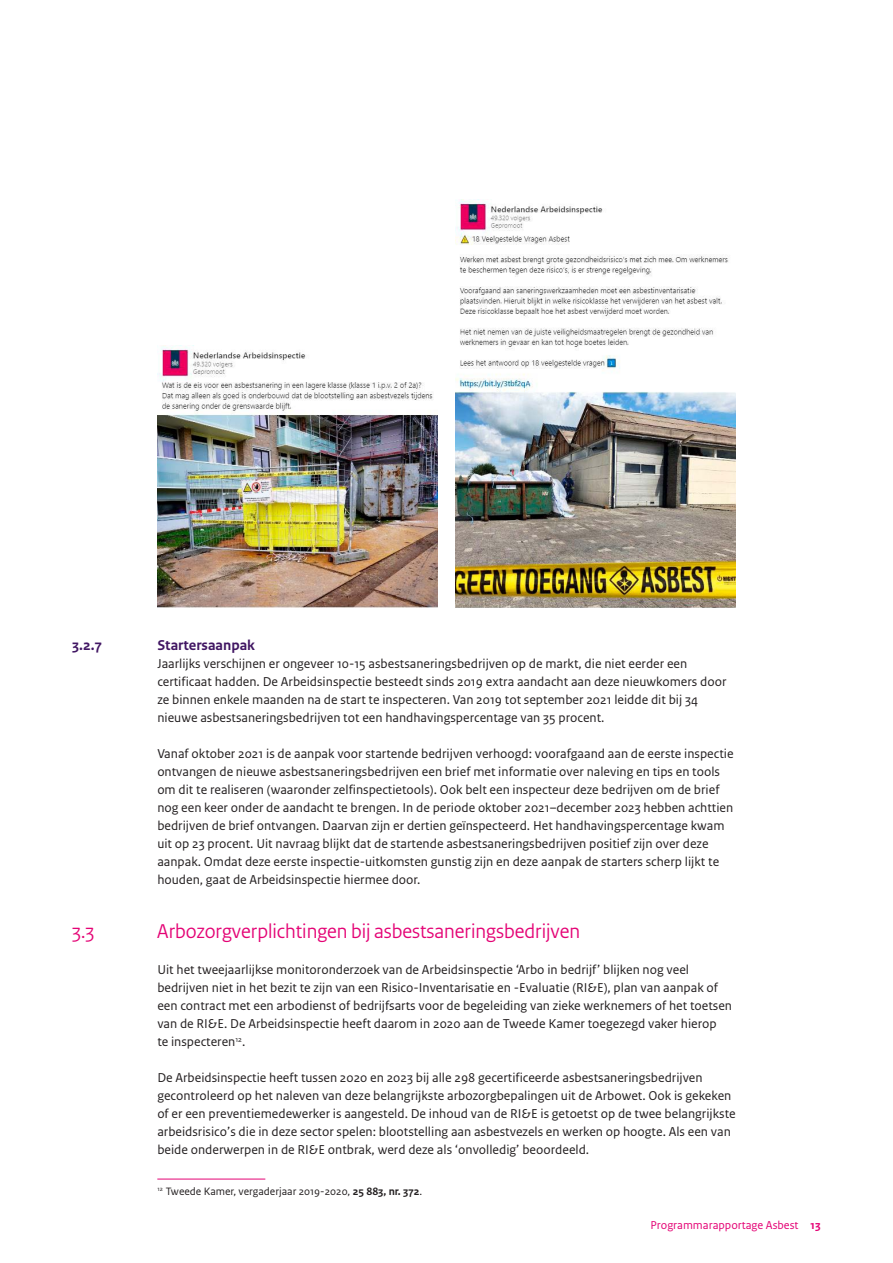
<style>
.page{position:relative;width:893px;height:1263px;background:#fff}
.page>*{position:absolute;margin:0;border:0;box-sizing:border-box;transform-origin:0 0}
.H3_Paragraafkop{font:21px "Rijksoverheid Sans Heading";color:#e40375}
.H4_Alineakop_Sans{font:700 15px "Rijksoverheid Sans Text";color:#411663}
.P_Broodtekst_Sans{font:13.5px/18px "Rijksoverheid Sans Text";color:#231f20}
.t1{font:12px "Rijksoverheid Sans Text";color:#e40375}
.Voetnoot{font:11.25px "Rijksoverheid Sans Text";color:#231f20}
.s1{font-weight:700}
</style>
<div class="page">
<hr style="left:157px;top:1179px;width:108px;height:1px;background:#e40375">
<img style="left:455px;top:200px;width:281px;height:407px">
<img style="left:157px;top:346px;width:281px;height:261px">
<h4 class="H4_Alineakop_Sans" style="left:72px;top:636px;width:31px">3.2.7</h4>
<h4 class="H4_Alineakop_Sans" style="left:157px;top:636px;width:99px">Startersaanpak</h4>
<p class="P_Broodtekst_Sans" style="left:157px;top:655px;width:571px">Jaarlijks verschijnen er ongeveer 10-15 asbestsaneringsbedrijven op de markt, die niet eerder een certificaat hadden. De Arbeidsinspectie besteedt sinds 2019 extra aandacht aan deze nieuwkomers door ze binnen enkele maanden na de start te inspecteren. Van 2019 tot september 2021 leidde dit bij 34 nieuwe asbestsaneringsbedrijven tot een handhavingspercentage van 35 procent.</p>
<p class="P_Broodtekst_Sans" style="left:157px;top:745px;width:578px">Vanaf oktober 2021 is de aanpak voor startende bedrijven verhoogd: voorafgaand aan de eerste inspectie ontvangen de nieuwe asbestsaneringsbedrijven een brief met informatie over naleving en tips en tools om dit te realiseren (waaronder zelfinspectietools). Ook belt een inspecteur deze bedrijven om de brief nog een keer onder de aandacht te brengen. In de periode oktober 2021–december 2023 hebben achttien bedrijven de brief ontvangen. Daarvan zijn er dertien geïnspecteerd. Het handhavingspercentage kwam uit op 23 procent. Uit navraag blijkt dat de startende asbestsaneringsbedrijven positief zijn over deze aanpak. Omdat deze eerste inspectie-uitkomsten gunstig zijn en deze aanpak de starters scherp lijkt te houden, gaat de Arbeidsinspectie hiermee door.</p>
<h3 class="H3_Paragraafkop" style="left:72px;top:919px;width:23px">3.3</h3>
<h3 class="H3_Paragraafkop" style="left:157px;top:919px;width:424px">Arbozorgverplichtingen bij asbestsaneringsbedrijven</h3>
<p class="P_Broodtekst_Sans" style="left:157px;top:961px;width:576px">Uit het tweejaarlijkse monitoronderzoek van de Arbeidsinspectie ‘Arbo in bedrijf’ blijken nog veel bedrijven niet in het bezit te zijn van een Risico-Inventarisatie en -Evaluatie (RI&amp;E), plan van aanpak of een contract met een arbodienst of bedrijfsarts voor de begeleiding van zieke werknemers of het toetsen van de RI&amp;E. De Arbeidsinspectie heeft daarom in 2020 aan de Tweede Kamer toegezegd vaker hierop<br>te inspecteren<sup>12</sup>.</p>
<p class="P_Broodtekst_Sans" style="left:157px;top:1069px;width:580px">De Arbeidsinspectie heeft tussen 2020 en 2023 bij alle 298 gecertificeerde asbestsaneringsbedrijven gecontroleerd op het naleven van deze belangrijkste arbozorgbepalingen uit de Arbowet. Ook is gekeken of er een preventiemedewerker is aangesteld. De inhoud van de RI&amp;E is getoetst op de twee belangrijkste arbeidsrisico’s die in deze sector spelen: blootstelling aan asbestvezels en werken op hoogte. Als een van beide onderwerpen in de RI&amp;E ontbrak, werd deze als ‘onvolledig’ beoordeeld.</p>
<p class="Voetnoot" style="left:157px;top:1185px;width:266px"><sup>12</sup> Tweede Kamer, vergaderjaar 2019-2020, <span class="s1">25 883, nr. 372</span>.</p>
<p class="t1" style="left:650px;top:1218px;width:172px">Programmarapportage Asbest <span class="s1">13</span></p>
</div>
